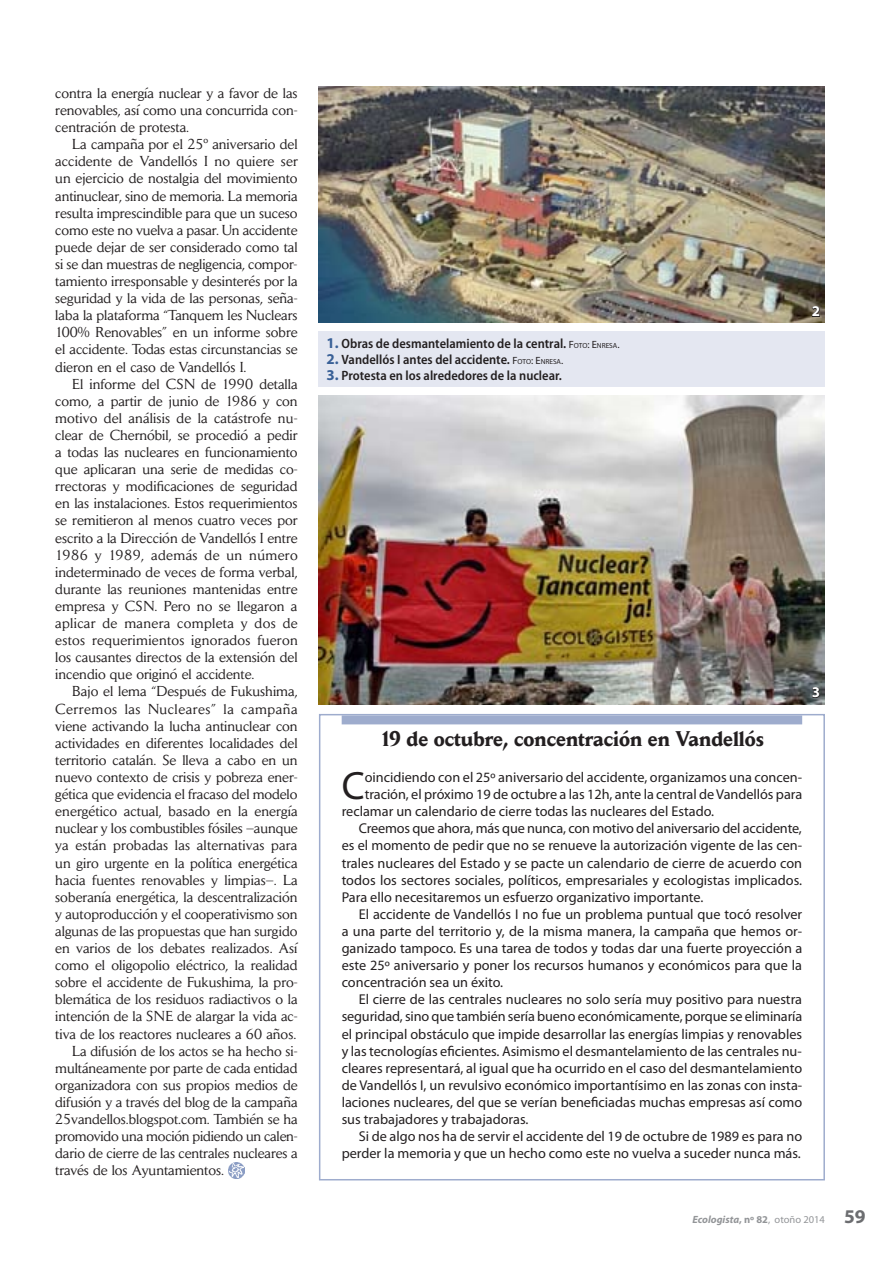
<style>
.page{position:relative;width:893px;height:1263px;background:#fff}
.page>*{position:absolute;margin:0;border:0;box-sizing:border-box;transform-origin:0 0}
.t1{font:39.6px "Myriad Pro";color:#231f20}
.t2{font:700 21px "Daily News";color:#231f20;scale:.9 1}
.t3{font:700 15px "Myriad Pro";color:#fff}
.t4{font:14.25px/17.1px "Daily News";color:#231f20;text-align:justify}
.t5{font:14.25px "Myriad Pro";color:#231f20}
.t6{font:14.25px "Daily News";letter-spacing:.04em;color:#231f20}
.t7{font:600 semi-condensed 13.5px "Myriad Pro";color:#231f20}
.t8{font:italic 700 10.5px "Myriad Pro";color:#939598}
.s1{font-weight:700;font-stretch:normal;font-size:15px;color:#396097}
.s2{font-weight:400;font-stretch:normal;font-size:10.5px}
.s3{font-weight:400;font-stretch:normal;font-size:7.35px}
.s4{font-style:normal}
.s5{font-weight:400;font-style:normal}
.s6{font-style:normal;font-size:19.5px;color:#6c6d70}
</style>
<div class="page">
<div style="left:319px;top:331px;width:506px;height:56px;background:#e4e7f1"></div>
<img style="left:319px;top:395px;width:506px;height:310px">
<img style="left:319px;top:87px;width:506px;height:235px">
<img style="left:228px;top:1162px;width:16px;height:16px">
<div style="left:342px;top:715px;width:460px;height:9px;background:#9eaccd"></div>
<div style="left:319px;top:714px;width:506px;height:466px;border:2px solid #9eaccd"></div>
<svg style="left:811px;top:306px;width:9px;height:11px"></svg>
<svg style="left:811px;top:687px;width:9px;height:11px"></svg>
<p class="t4" style="left:55px;top:84px;width:244px">contra la energía nuclear y a favor de las renovables, así como una concurrida con&shy;centración de protesta.</p>
<p class="t4" style="left:55px;top:136px;width:244px;text-indent:17px">La campaña por el 25º aniversario del accidente de Vandellós I no quiere ser un ejercicio de nostalgia del movimiento antinuclear, sino de memoria. La memoria resulta imprescindible para que un suceso como este no vuelva a pasar. Un accidente puede dejar de ser considerado como tal si se dan muestras de negligencia, compor&shy;tamiento irresponsable y desinterés por la seguridad y la vida de las personas, seña&shy;laba la plataforma “Tanquem les Nuclears 100% Renovables” en un informe sobre el accidente. Todas estas circunstancias se dieron en el caso de Vandellós I.</p>
<p class="t4" style="left:55px;top:375px;width:244px;text-indent:17px">El informe del CSN de 1990 detalla como, a partir de junio de 1986 y con motivo del análisis de la catástrofe nu&shy;clear de Chernóbil, se procedió a pedir a todas las nucleares en funcionamiento que aplicaran una serie de medidas co&shy;rrectoras y modificaciones de seguridad en las instalaciones. Estos requerimientos se remitieron al menos cuatro veces por escrito a la Dirección de Vandellós I entre 1986 y 1989, además de un número indeterminado de veces de forma verbal, durante las reuniones mantenidas entre empresa y CSN. Pero no se llegaron a aplicar de manera completa y dos de estos requerimientos ignorados fueron los causantes directos de la extensión del incendio que originó el accidente.</p>
<p class="t4" style="left:72px;top:683px;width:227px">Bajo el lema “Después de Fukushima,</p>
<p class="t6" style="left:55px;top:700px;width:244px">Cerremos las Nucleares” la campaña</p>
<p class="t4" style="left:55px;top:717px;width:244px">viene activando la lucha antinuclear con</p>
<p class="t4" style="left:55px;top:734px;width:244px">actividades en diferentes localidades del</p>
<p class="t4" style="left:55px;top:751px;width:244px">territorio catalán. Se lleva a cabo en un</p>
<p class="t4" style="left:55px;top:768px;width:244px">nuevo contexto de crisis y pobreza ener-</p>
<p class="t4" style="left:55px;top:785px;width:244px">gética que evidencia el fracaso del modelo</p>
<p class="t4" style="left:55px;top:802px;width:244px">energético actual, basado en la energía</p>
<p class="t4" style="left:55px;top:820px;width:244px">nuclear y los combustibles fósiles –aunque</p>
<p class="t4" style="left:55px;top:837px;width:244px">ya están probadas las alternativas para</p>
<p class="t4" style="left:55px;top:854px;width:244px">un giro urgente en la política energética</p>
<p class="t4" style="left:55px;top:871px;width:244px">hacia fuentes renovables y limpias–. La</p>
<p class="t4" style="left:55px;top:888px;width:244px">soberanía energética, la descentralización</p>
<p class="t4" style="left:55px;top:905px;width:244px">y autoproducción y el cooperativismo son</p>
<p class="t4" style="left:55px;top:922px;width:244px">algunas de las propuestas que han surgido</p>
<p class="t4" style="left:55px;top:939px;width:244px">en varios de los debates realizados. Así</p>
<p class="t4" style="left:55px;top:956px;width:244px">como el oligopolio eléctrico, la realidad</p>
<p class="t4" style="left:55px;top:973px;width:244px">sobre el accidente de Fukushima, la pro-</p>
<p class="t4" style="left:55px;top:991px;width:244px">blemática de los residuos radiactivos o la</p>
<p class="t4" style="left:55px;top:1008px;width:244px">intención de la SNE de alargar la vida ac-</p>
<p class="t4" style="left:55px;top:1025px;width:243px">tiva de los reactores nucleares a 60 años.</p>
<p class="t4" style="left:72px;top:1042px;width:227px">La difusión de los actos se ha hecho si-</p>
<p class="t4" style="left:55px;top:1059px;width:244px">multáneamente por parte de cada entidad</p>
<p class="t4" style="left:55px;top:1076px;width:244px">organizadora con sus propios medios de</p>
<p class="t4" style="left:55px;top:1093px;width:244px">difusión y a través del blog de la campaña</p>
<p class="t4" style="left:55px;top:1110px;width:244px">25vandellos.blogspot.com. También se ha</p>
<p class="t4" style="left:55px;top:1127px;width:244px">promovido una moción pidiendo un calen-</p>
<p class="t4" style="left:55px;top:1144px;width:244px">dario de cierre de las centrales nucleares a</p>
<p class="t4" style="left:55px;top:1162px;width:170px">través de los Ayuntamientos.</p>
<p class="t7" style="left:326px;top:336px;width:295px"><span class="s1">1.</span> Obras de desmantelamiento de la central. <span class="s2">F</span><span class="s3">OTO</span><span class="s2">: E</span> <span class="s3">NRESA</span><span class="s2">.</span></p>
<p class="t7" style="left:326px;top:352px;width:238px"><span class="s1">2.</span> Vandellós I antes del accidente. <span class="s2">F</span><span class="s3">OTO</span><span class="s2">: E</span> <span class="s3">NRESA</span><span class="s2">.</span></p>
<p class="t7" style="left:326px;top:368px;width:237px"><span class="s1">3.</span> Protesta en los alrededores de la nuclear.</p>
<p class="t3" style="left:812px;top:302px;width:10px">2</p>
<p class="t3" style="left:812px;top:682px;width:10px">3</p>
<h2 class="t2" style="left:380px;top:725px;width:429px">19 de octubre, concentración en Vandellós</h2>
<h1 class="t1" style="left:342px;top:761px;width:24px">C</h1>
<p class="t5" style="left:365px;top:768px;width:439px">oincidiendo con el 25º aniversario del accidente, organizamos una concen-</p>
<p class="t5" style="left:365px;top:785px;width:439px">tración, el próximo 19 de octubre a las 12h, ante la central de Vandellós para</p>
<p class="t5" style="left:342px;top:803px;width:374px">reclamar un calendario de cierre todas las nucleares del Estado.</p>
<p class="t5" style="left:359px;top:820px;width:445px">Creemos que ahora, más que nunca, con motivo del aniversario del accidente,</p>
<p class="t5" style="left:342px;top:837px;width:462px">es el momento de pedir que no se renueve la autorización vigente de las cen-</p>
<p class="t5" style="left:342px;top:854px;width:462px">trales nucleares del Estado y se pacte un calendario de cierre de acuerdo con</p>
<p class="t5" style="left:342px;top:871px;width:462px">todos los sectores sociales, políticos, empresariales y ecologistas implicados.</p>
<p class="t5" style="left:342px;top:888px;width:363px">Para ello necesitaremos un esfuerzo organizativo importante.</p>
<p class="t5" style="left:359px;top:905px;width:445px">El accidente de Vandellós I no fue un problema puntual que tocó resolver</p>
<p class="t5" style="left:342px;top:922px;width:462px">a una parte del territorio y, de la misma manera, la campaña que hemos or-</p>
<p class="t5" style="left:342px;top:939px;width:462px">ganizado tampoco. Es una tarea de todos y todas dar una fuerte proyección a</p>
<p class="t5" style="left:342px;top:956px;width:462px">este 25º aniversario y poner los recursos humanos y económicos para que la</p>
<p class="t5" style="left:342px;top:974px;width:163px">concentración sea un éxito.</p>
<p class="t5" style="left:359px;top:991px;width:445px">El cierre de las centrales nucleares no solo sería muy positivo para nuestra</p>
<p class="t5" style="left:342px;top:1008px;width:462px">seguridad, sino que también sería bueno económicamente, porque se eliminaría</p>
<p class="t5" style="left:342px;top:1025px;width:462px">el principal obstáculo que impide desarrollar las energías limpias y renovables</p>
<p class="t5" style="left:342px;top:1042px;width:462px">y las tecnologías eficientes. Asimismo el desmantelamiento de las centrales nu-</p>
<p class="t5" style="left:342px;top:1059px;width:462px">cleares representará, al igual que ha ocurrido en el caso del desmantelamiento</p>
<p class="t5" style="left:342px;top:1076px;width:462px">de Vandellós I, un revulsivo económico importantísimo en las zonas con insta-</p>
<p class="t5" style="left:342px;top:1093px;width:462px">laciones nucleares, del que se verían beneficiadas muchas empresas así como</p>
<p class="t5" style="left:342px;top:1110px;width:188px">sus trabajadores y trabajadoras.</p>
<p class="t5" style="left:359px;top:1127px;width:445px">Si de algo nos ha de servir el accidente del 19 de octubre de 1989 es para no</p>
<p class="t5" style="left:342px;top:1145px;width:461px">perder la memoria y que un hecho como este no vuelva a suceder nunca más.</p>
<p class="t8" style="left:692px;top:1212px;width:175px">Ecologista<span class="s4">, nº 82</span><span class="s5">, otoño 2014</span> <span class="s6">59</span></p>
</div>
